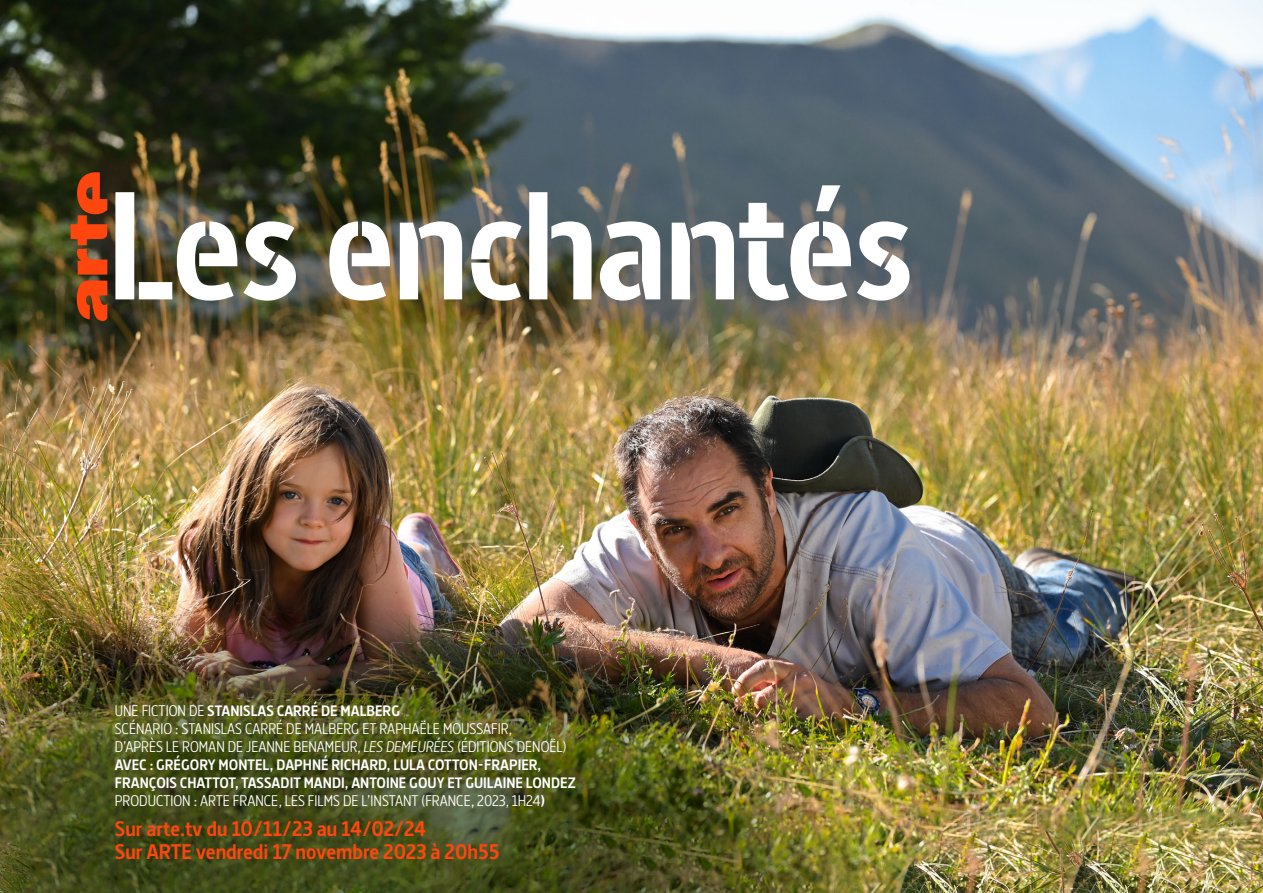
<style>
.page{position:relative;width:1263px;height:893px;background:#fff}
.page>*{position:absolute;margin:0;border:0;box-sizing:border-box;transform-origin:0 0}
.t1{font:700 152.1px "Barna Stencil";letter-spacing:-.02em;color:#fff}
.t2{font:700 21px "Barna";color:#ff460f}
.t3{font:15px/18px "Barna";color:#fff}
.t4{font:700 15px/18px "Barna";color:#fff}
.s1{font-weight:400}
.s2{font-style:italic}
.s3{font-weight:700}
</style>
<div class="page">
<img style="left:0;top:0;width:1263px;height:893px">
<svg style="left:71px;top:168px;width:36px;height:153px;background:#a13e15"></svg>
<img style="left:0;top:579px;width:891px;height:314px">
<p class="t1" style="left:106px;top:154px;width:810px">Les enchantés</p>
<p class="t4" style="left:115px;top:702px;width:287px"><span class="s1">UNE FICTION DE</span> STANISLAS CARRÉ DE MALBERG</p>
<p class="t3" style="left:115px;top:720px;width:453px">SCÉNARIO : STANISLAS CARRÉ DE MALBERG ET RAPHAËLE MOUSSAFIR,<br>D’APRÈS LE ROMAN DE JEANNE BENAMEUR, <span class="s2">LES DEMEURÉES</span> (ÉDITIONS DENOËL)</p>
<p class="t4" style="left:115px;top:756px;width:462px">AVEC : GRÉGORY MONTEL, DAPHNÉ RICHARD, LULA COTTON-FRAPIER,<br>FRANÇOIS CHATTOT, TASSADIT MANDI, ANTOINE GOUY ET GUILAINE LONDEZ</p>
<p class="t3" style="left:115px;top:792px;width:432px">PRODUCTION : ARTE FRANCE, LES FILMS DE L’INSTANT (FRANCE, 2023, 1H24<span class="s3">)</span></p>
<p class="t2" style="left:115px;top:816px;width:312px">Sur arte.tv du 10/11/23 au 14/02/24</p>
<p class="t2" style="left:115px;top:839px;width:386px">Sur ARTE vendredi 17 novembre 2023 à 20h55</p>
</div>
